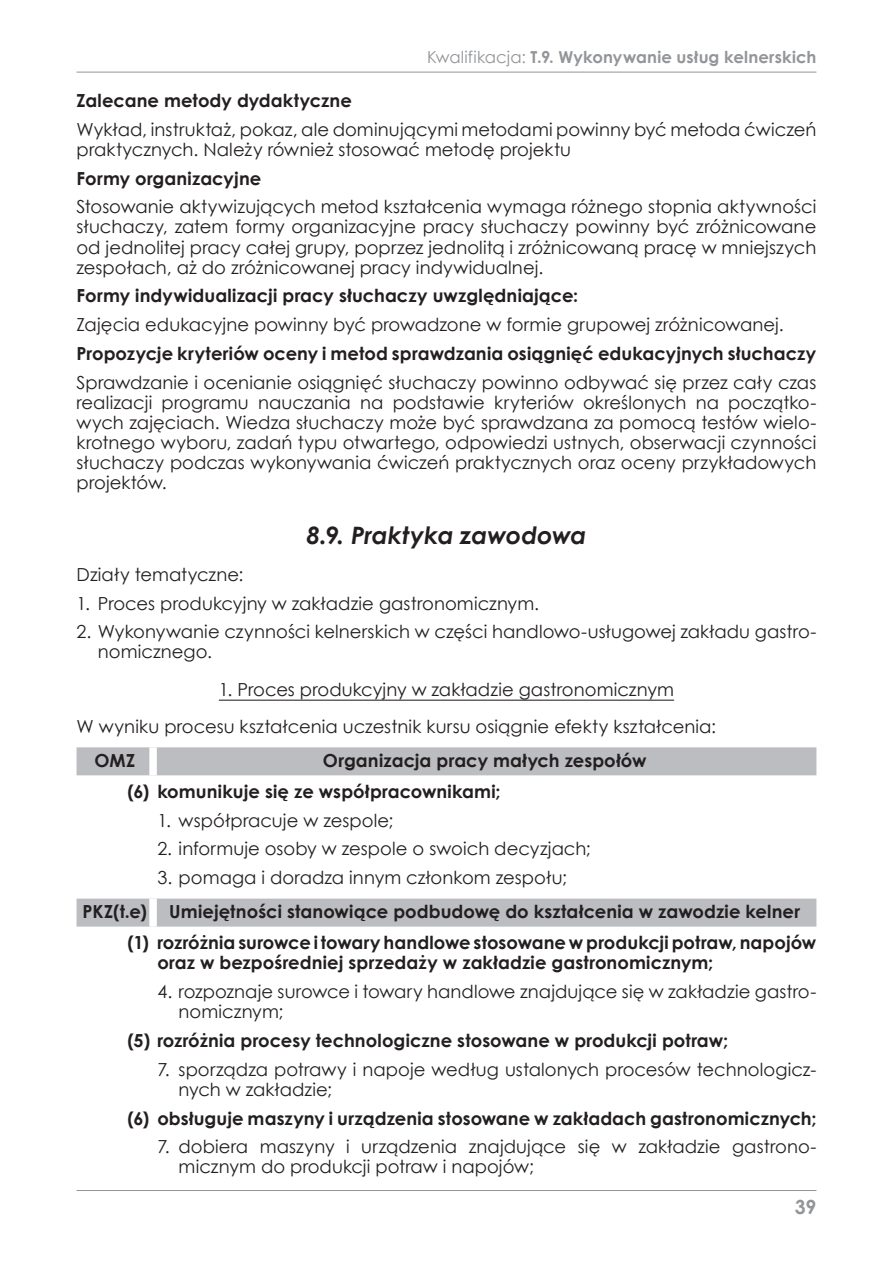
<style>
.page{position:relative;width:893px;height:1263px;background:#fff}
.page>*{position:absolute;margin:0;border:0;box-sizing:border-box;transform-origin:0 0}
.t1{font:italic 700 24px "Century Gothic";color:#231f20}
.t2{font:700 19.5px "Century Gothic";color:#939598}
.t3{font:18px/20.2px "Century Gothic";letter-spacing:.005em;color:#231f20}
.t4{font:700 18px/31.2px "Century Gothic";letter-spacing:.005em;color:#231f20}
.t5{font:700 16.5px "Century Gothic";letter-spacing:.01em;color:#939598}
.s1{font-weight:400}
</style>
<div class="page">
<hr style="left:77px;top:1190px;width:739px;height:1px;background:#939598">
<hr style="left:77px;top:72px;width:739px;height:1px;background:#939598">
<hr style="left:219px;top:700px;width:455px;height:1px;background:#231f20">
<div style="left:77px;top:747px;width:739px;height:28px;background:#bcbdc0"></div>
<div style="left:149px;top:747px;width:8px;height:28px;background:#fff"></div>
<div style="left:77px;top:898px;width:739px;height:28px;background:#bcbdc0"></div>
<div style="left:149px;top:898px;width:8px;height:28px;background:#fff"></div>
<p class="t5" style="left:427px;top:47px;width:391px"><span class="s1">Kwalifikacja:</span> T.9. Wykonywanie usług kelnerskich</p>
<p class="t4" style="left:77px;top:85px;width:277px">Zalecane metody dydaktyczne</p>
<p class="t3" style="left:77px;top:119px;width:741px">Wykład, instruktaż, pokaz, ale dominującymi metodami powinny być metoda ćwiczeń praktycznych. Należy również stosować metodę projektu</p>
<p class="t4" style="left:77px;top:163px;width:186px">Formy organizacyjne</p>
<p class="t3" style="left:77px;top:196px;width:741px;text-align:justify">Stosowanie aktywizujących metod kształcenia wymaga różnego stopnia aktywności słuchaczy, zatem formy organizacyjne pracy słuchaczy powinny być zróżnicowane od jednolitej pracy całej grupy, poprzez jednolitą i zróżnicowaną pracę w mniejszych zespołach, aż do zróżnicowanej pracy indywidualnej.</p>
<p class="t4" style="left:77px;top:280px;width:503px">Formy indywidualizacji pracy słuchaczy uwzględniające:</p>
<p class="t3" style="left:77px;top:314px;width:709px">Zajęcia edukacyjne powinny być prowadzone w formie grupowej zróżnicowanej.</p>
<p class="t4" style="left:77px;top:338px;width:741px">Propozycje kryteriów oceny i metod sprawdzania osiągnięć edukacyjnych słuchaczy</p>
<p class="t3" style="left:77px;top:372px;width:741px;text-align:justify">Sprawdzanie i ocenianie osiągnięć słuchaczy powinno odbywać się przez cały czas realizacji programu nauczania na podstawie kryteriów określonych na początko&shy;wych zajęciach. Wiedza słuchaczy może być sprawdzana za pomocą testów wielo&shy;krotnego wyboru, zadań typu otwartego, odpowiedzi ustnych, obserwacji czynności słuchaczy podczas wykonywania ćwiczeń praktycznych oraz oceny przykładowych projektów.</p>
<h1 class="t1" style="left:307px;top:517px;width:281px">8.9. Praktyka zawodowa</h1>
<p class="t3" style="left:77px;top:564px;width:168px">Działy tematyczne:</p>
<p class="t3" style="left:77px;top:593px;width:464px">1. Proces produkcyjny w zakładzie gastronomicznym.</p>
<p class="t3" style="left:98px;top:621px;width:720px;text-indent:-21px">2. Wykonywanie czynności kelnerskich w części handlowo-usługowej zakładu gastro&shy;nomicznego.</p>
<p class="t3" style="left:77px;top:670px;width:641px;line-height:37.2px;text-indent:142px">1. Proces produkcyjny w zakładzie gastronomicznym<br>W wyniku procesu kształcenia uczestnik kursu osiągnie efekty kształcenia:</p>
<p class="t4" style="left:94px;top:745px;width:42px">OMZ</p>
<p class="t4" style="left:128px;top:745px;width:520px;text-indent:195px">Organizacja pracy małych zespołów (6) komunikuje się ze współpracownikami;</p>
<p class="t3" style="left:157px;top:810px;width:238px">1. współpracuje w zespole;</p>
<p class="t3" style="left:157px;top:838px;width:435px">2. informuje osoby w zespole o swoich decyzjach;</p>
<p class="t3" style="left:157px;top:867px;width:411px">3. pomaga i doradza innym członkom zespołu;</p>
<p class="t4" style="left:128px;top:896px;width:690px;text-indent:-45px">PKZ(t.e) Umiejętności stanowiące podbudowę do kształcenia w zawodzie kelner (1) rozróżnia surowce i towary handlowe stosowane w produkcji potraw, napojów</p>
<p class="t4" style="left:157px;top:947px;width:557px">oraz w bezpośredniej sprzedaży w zakładzie gastronomicznym;</p>
<p class="t3" style="left:179px;top:981px;width:639px;text-indent:-21px">4. rozpoznaje surowce i towary handlowe znajdujące się w zakładzie gastro&shy;nomicznym;</p>
<p class="t4" style="left:128px;top:1025px;width:602px">(5) rozróżnia procesy technologiczne stosowane w produkcji potraw;</p>
<p class="t3" style="left:179px;top:1059px;width:639px;text-indent:-21px">7. sporządza potrawy i napoje według ustalonych procesów technologicz&shy;nych w zakładzie;</p>
<p class="t4" style="left:128px;top:1102px;width:690px">(6) obsługuje maszyny i urządzenia stosowane w zakładach gastronomicznych;</p>
<p class="t3" style="left:179px;top:1136px;width:639px;text-indent:-21px">7. dobiera maszyny i urządzenia znajdujące się w zakładzie gastrono&shy;micznym do produkcji potraw i napojów;</p>
<p class="t2" style="left:795px;top:1195px;width:23px">39</p>
</div>
